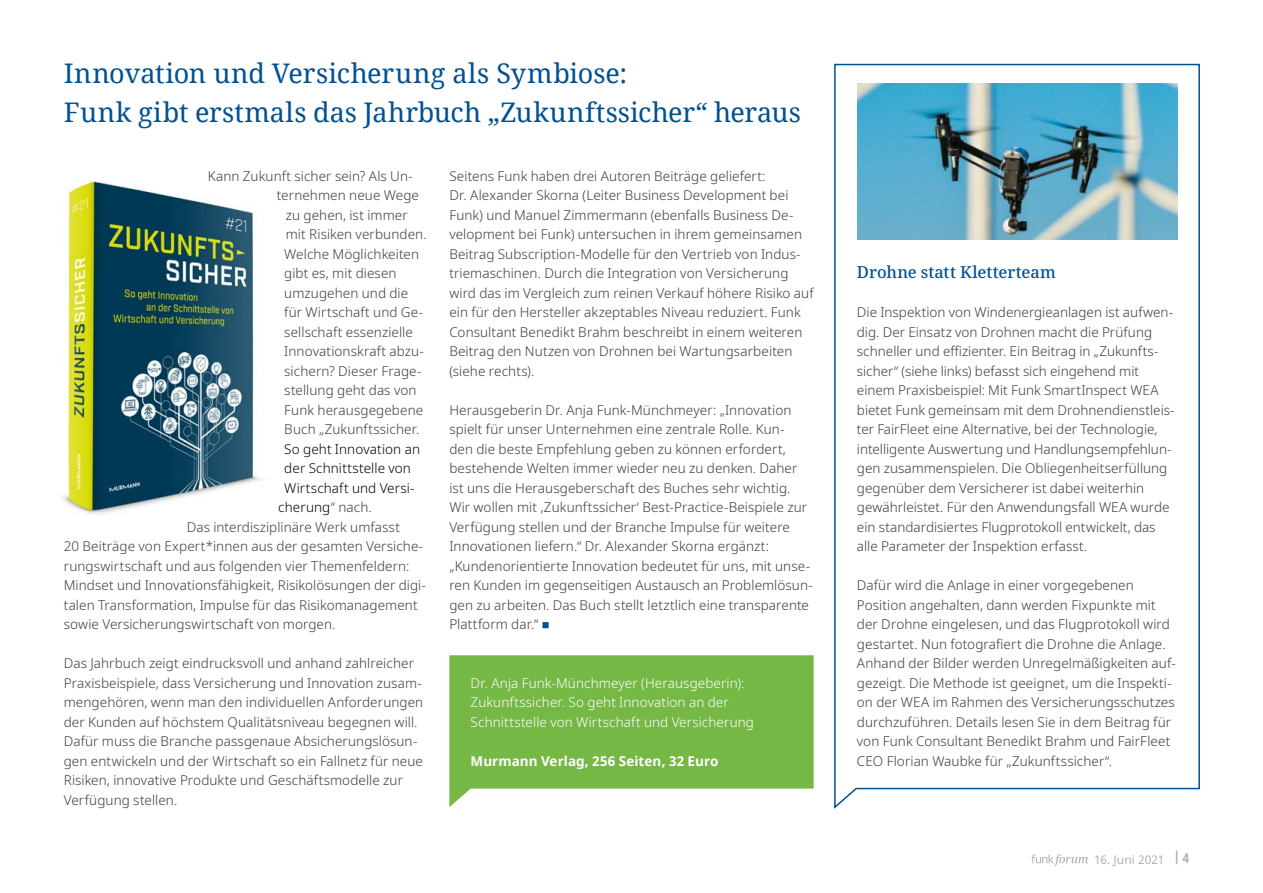
<style>
.page{position:relative;width:1263px;height:893px;background:#fff}
.page>*{position:absolute;margin:0;border:0;box-sizing:border-box;transform-origin:0 0}
.t1{font:27px/39px "Noto Serif";letter-spacing:.005em;color:#005092}
.t2{font:500 16.5px "Noto Serif";color:#005092}
.t3{font:300 13.5px/19.5px "Noto Sans";letter-spacing:.005em;color:#3c3c3b}
.t4{font:300 13.5px/19.5px "Noto Sans";letter-spacing:.005em;color:#fff}
.t5{font:300 13.5px "Noto Sans";letter-spacing:.005em;color:#000}
.t6{font:700 13.5px "Noto Sans";letter-spacing:.005em;color:#fff}
.t7{font:12px "Noto Sans";letter-spacing:.005em;color:#b3b2b2}
.s1{color:#3c3c3b}
.s2{color:#005092}
.s3{font-weight:700;font-stretch:condensed;font-size:13.5px;color:#fff}
</style>
<div class="page">
<img style="left:62px;top:180px;width:200px;height:335px">
<svg style="left:449px;top:655px;width:365px;height:152px;background:#85c05b"></svg>
<svg style="left:834px;top:63px;width:366px;height:746px"></svg>
<img style="left:858px;top:83px;width:319px;height:156px">
<svg style="left:1031px;top:854px;width:57px;height:12px"></svg>
<h1 class="t1" style="left:64px;top:53px;width:739px">Innovation und Versicherung als Symbiose:<br>Funk gibt erstmals das Jahrbuch „Zukunftssicher“ heraus</h1>
<p class="t3" style="left:208px;top:166px;width:206px">Kann Zukunft sicher sein? Als Un-</p>
<p class="t3" style="left:277px;top:186px;width:144px">ternehmen neue Wege</p>
<p class="t3" style="left:286px;top:205px;width:123px">zu gehen, ist immer</p>
<p class="t3" style="left:286px;top:225px;width:142px">mit Risiken verbunden.</p>
<p class="t3" style="left:284px;top:244px;width:136px">Welche Möglichkeiten</p>
<p class="t3" style="left:284px;top:264px;width:114px">gibt es, mit diesen</p>
<p class="t3" style="left:284px;top:283px;width:125px">umzugehen und die</p>
<p class="t3" style="left:284px;top:303px;width:140px">für Wirtschaft und Ge-</p>
<p class="t3" style="left:284px;top:322px;width:130px">sellschaft essenzielle</p>
<p class="t3" style="left:284px;top:342px;width:141px">Innovationskraft abzu-</p>
<p class="t3" style="left:284px;top:361px;width:139px">sichern? Dieser Frage-</p>
<p class="t3" style="left:284px;top:381px;width:134px">stellung geht das von</p>
<p class="t3" style="left:284px;top:400px;width:140px">Funk herausgegebene</p>
<p class="t3" style="left:284px;top:420px;width:137px">Buch „Zukunftssicher.</p>
<p class="t5" style="left:284px;top:439px;width:137px">So geht Innovation an</p>
<p class="t5" style="left:284px;top:459px;width:128px">der Schnittstelle von</p>
<p class="t5" style="left:284px;top:478px;width:132px">Wirtschaft und Versi-</p>
<p class="t5" style="left:278px;top:498px;width:95px">cherung<span class="s1">“ nach.</span></p>
<p class="t3" style="left:187px;top:517px;width:215px">Das interdisziplinäre Werk umfasst</p>
<p class="t3" style="left:64px;top:537px;width:361px">20 Beiträge von Expert*innen aus der gesamten Versiche-</p>
<p class="t3" style="left:64px;top:556px;width:347px">rungswirtschaft und aus folgenden vier Themenfeldern:</p>
<p class="t3" style="left:64px;top:576px;width:364px">Mindset und Innovationsfähigkeit, Risikolösungen der digi-</p>
<p class="t3" style="left:64px;top:595px;width:355px">talen Transformation, Impulse für das Risikomanagement</p>
<p class="t3" style="left:64px;top:615px;width:273px">sowie Versicherungswirtschaft von morgen.</p>
<p class="t3" style="left:64px;top:654px;width:361px">Das Jahrbuch zeigt eindrucksvoll und anhand zahlreicher Praxisbeispiele, dass Versicherung und Innovation zusam&shy;mengehören, wenn man den individuellen Anforderungen der Kunden auf höchstem Qualitätsniveau begegnen will.<br>Dafür muss die Branche passgenaue Absicherungslösun&shy;gen entwickeln und der Wirtschaft so ein Fallnetz für neue Risiken, innovative Produkte und Geschäftsmodelle zur Verfügung stellen.</p>
<p class="t3" style="left:449px;top:166px;width:366px">Seitens Funk haben drei Autoren Beiträge geliefert:<br>Dr. Alexander Skorna (Leiter Business Development bei Funk) und Manuel Zimmermann (ebenfalls Business De&shy;velopment bei Funk) untersuchen in ihrem gemeinsamen Beitrag Subscription-Modelle für den Vertrieb von Indus&shy;triemaschinen. Durch die Integration von Versicherung wird das im Vergleich zum reinen Verkauf höhere Risiko auf ein für den Hersteller akzeptables Niveau reduziert. Funk Consultant Benedikt Brahm beschreibt in einem weiteren Beitrag den Nutzen von Drohnen bei Wartungsarbeiten (siehe rechts).</p>
<p class="t3" style="left:449px;top:400px;width:365px">Herausgeberin Dr. Anja Funk-Münchmeyer: „Innovation spielt für unser Unternehmen eine zentrale Rolle. Kun-<br>den die beste Empfehlung geben zu können erfordert, bestehende Welten immer wieder neu zu denken. Daher ist uns die Herausgeberschaft des Buches sehr wichtig.<br>Wir wollen mit ,Zukunftssicher‘ Best-Practice-Beispiele zur Verfügung stellen und der Branche Impulse für weitere Innovationen liefern.“ Dr. Alexander Skorna ergänzt: „Kundenorientierte Innovation bedeutet für uns, mit unse&shy;ren Kunden im gegenseitigen Austausch an Problemlösun&shy;gen zu arbeiten. Das Buch stellt letztlich eine transparente Plattform dar.“ <span class="s2">■</span></p>
<p class="t4" style="left:471px;top:673px;width:285px">Dr. Anja Funk-Münchmeyer (Herausgeberin):<br>Zukunftssicher. So geht Innovation an der<br>Schnittstelle von Wirtschaft und Versicherung</p>
<p class="t6" style="left:471px;top:751px;width:249px">Murmann Verlag, 256 Seiten, 32 Euro</p>
<p class="t2" style="left:857px;top:261px;width:200px">Drohne statt Kletterteam</p>
<p class="t3" style="left:857px;top:303px;width:319px">Die Inspektion von Windenergieanlagen ist aufwen&shy;dig. Der Einsatz von Drohnen macht die Prüfung schneller und effizienter. Ein Beitrag in „Zukunfts&shy;sicher“ (siehe links) befasst sich eingehend mit einem Praxisbeispiel: Mit Funk SmartInspect WEA bietet Funk gemeinsam mit dem Drohnendienstleis&shy;ter FairFleet eine Alternative, bei der Technologie, intelligente Auswertung und Handlungsempfehlun&shy;gen zusammenspielen. Die Obliegenheitserfüllung gegenüber dem Versicherer ist dabei weiterhin gewährleistet. Für den Anwendungsfall WEA wurde ein standardisiertes Flugprotokoll entwickelt, das alle Parameter der Inspektion erfasst.</p>
<p class="t3" style="left:857px;top:576px;width:320px">Dafür wird die Anlage in einer vorgegebenen Position angehalten, dann werden Fixpunkte mit der Drohne eingelesen, und das Flugprotokoll wird gestartet. Nun fotografiert die Drohne die Anlage.<br>Anhand der Bilder werden Unregelmäßigkeiten auf&shy;gezeigt. Die Methode ist geeignet, um die Inspekti&shy;on der WEA im Rahmen des Versicherungsschutzes durchzuführen. Details lesen Sie in dem Beitrag für von Funk Consultant Benedikt Brahm und FairFleet CEO Florian Waubke für „Zukunftssicher“.</p>
<p class="t7" style="left:1094px;top:851px;width:97px">16. Juni 2021 <sup>|</sup> <span class="s3">4</span></p>
</div>
